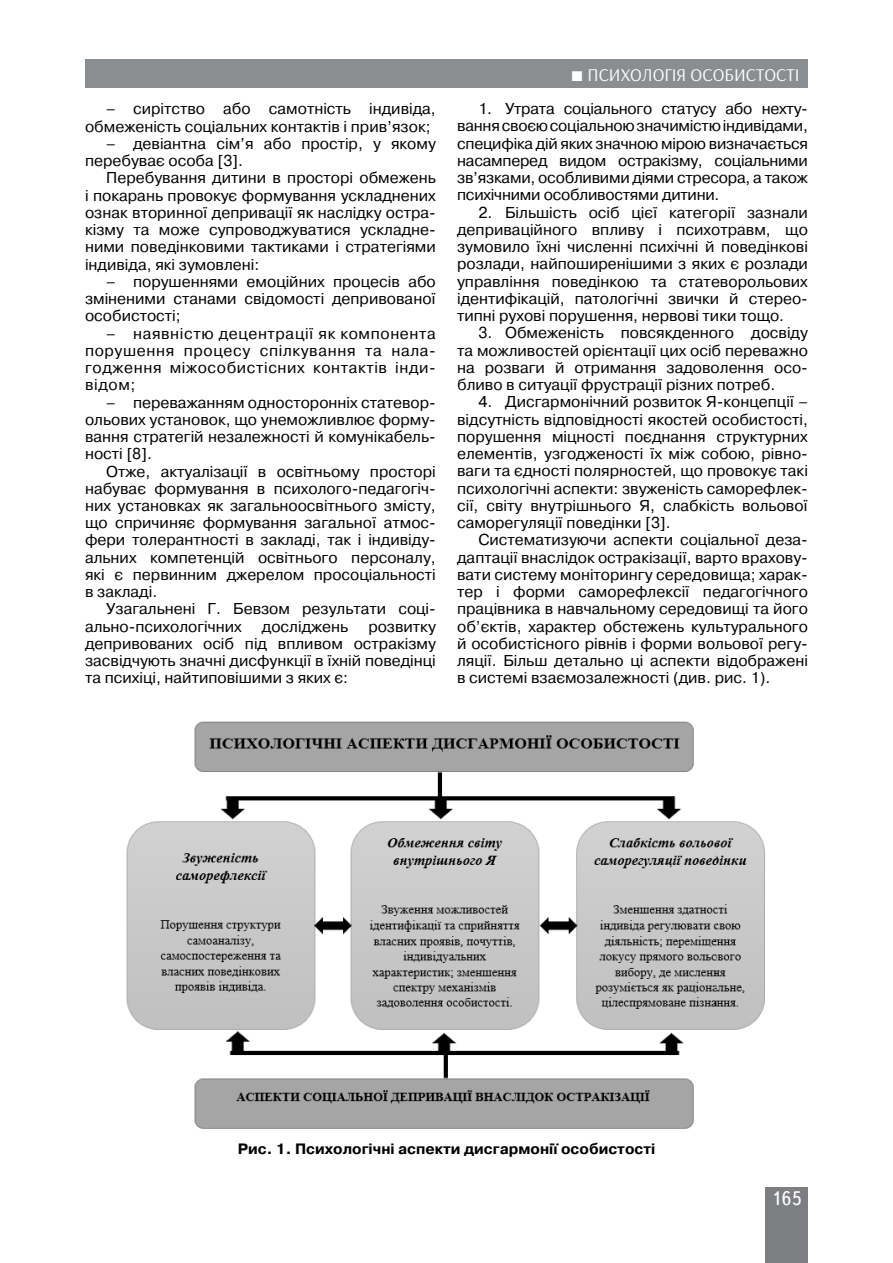
<style>
.page{position:relative;width:893px;height:1263px;background:#fff}
.page>*{position:absolute;margin:0;border:0;box-sizing:border-box;transform-origin:0 0}
.t1{font:19.5px "Ukrainian Text";color:#fff}
.t2{font:18px "Arsenal";color:#fff}
.t3{font:15.75px/17.2px "Pragmatica C";color:#000;text-align:justify}
.t4{font:700 15px "Pragmatica C";color:#000}
</style>
<div class="page">
<div style="left:765px;top:1187px;width:43px;height:76px;background:#7d7e81"></div>
<div style="left:85px;top:60px;width:723px;height:28px;background:#8b8e90"></div>
<img style="left:126px;top:721px;width:639px;height:408px">
<p class="t3" style="left:85px;top:100px;width:352px;text-indent:21px">– сирітство або самотність індивіда, обмеженість соціальних контактів і прив’язок;</p>
<p class="t3" style="left:85px;top:135px;width:352px;text-indent:21px">– девіантна сім’я або простір, у якому перебуває особа [3].</p>
<p class="t3" style="left:85px;top:169px;width:352px;text-indent:21px">Перебування дитини в просторі обмежень і покарань провокує формування ускладнених ознак вторинної депривації як наслідку остра&shy;кізму та може супроводжуватися ускладне&shy;ними поведінковими тактиками і стратегіями індивіда, які зумовлені:</p>
<p class="t3" style="left:85px;top:273px;width:352px;text-indent:21px">– порушеннями емоційних процесів або зміненими станами свідомості депривованої особистості;</p>
<p class="t3" style="left:85px;top:325px;width:352px;text-indent:21px">– наявністю децентрації як компонента порушення процесу спілкування та нала&shy;годження міжособистісних контактів інди&shy;відом;</p>
<p class="t3" style="left:85px;top:394px;width:352px;text-indent:21px">– переважанням односторонніх статевор&shy;ольових установок, що унеможливлює форму&shy;вання стратегій незалежності й комунікабель&shy;ності [8].</p>
<p class="t3" style="left:85px;top:463px;width:352px;text-indent:21px">Отже, актуалізації в освітньому просторі набуває формування в психолого-педагогіч&shy;них установках як загальноосвітнього змісту, що спричиняє формування загальної атмос&shy;фери толерантності в закладі, так і індивіду&shy;альних компетенцій освітнього персоналу, які є первинним джерелом просоціальності в закладі.</p>
<p class="t3" style="left:85px;top:601px;width:352px;text-indent:21px">Узагальнені Г. Бевзом результати соці&shy;ально-психологічних</p>
<p class="t3" style="left:262px;top:618px;width:88px">досліджень</p>
<p class="t3" style="left:85px;top:618px;width:352px;text-indent:283px">розвитку депривованих осіб під впливом остракізму засвідчують значні дисфункції в їхній поведінці та психіці, найтиповішими з яких є:</p>
<p class="t2" style="left:568px;top:64px;width:232px">ТЕОРІЯ ТА ІСТОРІЯ СОЦІОЛОГІЇ</p>
<p class="t2" style="left:587px;top:64px;width:213px">ПСИХОЛОГІЯ ОСОБИСТОСТІ</p>
<p class="t3" style="left:457px;top:100px;width:352px;text-indent:21px">1. Утрата соціального статусу або нехту&shy;вання своєю соціальною значимістю індивідами, специфіка дій яких значною мірою визначається насамперед видом остракізму, соціальними зв’язками, особливими діями стресора, а також психічними особливостями дитини.</p>
<p class="t3" style="left:457px;top:204px;width:352px;text-indent:21px">2. Більшість осіб цієї категорії зазнали деприваційного впливу і психотравм, що зумовило їхні численні психічні й поведінкові розлади, найпоширенішими з яких є розлади управління поведінкою та статеворольових ідентифікацій, патологічні звички й стерео&shy;типні рухові порушення, нервові тики тощо.</p>
<p class="t3" style="left:457px;top:325px;width:352px;text-indent:21px">3. Обмеженість повсякденного досвіду та можливостей орієнтації цих осіб переважно на розваги й отримання задоволення осо&shy;бливо в ситуації фрустрації різних потреб.</p>
<p class="t3" style="left:457px;top:394px;width:352px;text-indent:21px">4. Дисгармонічний розвиток Я-концепції – відсутність відповідності якостей особистості, порушення міцності поєднання структурних елементів, узгодженості їх між собою, рівно&shy;ваги та єдності полярностей, що провокує такі психологічні аспекти: звуженість саморефлек&shy;сії, світу внутрішнього Я, слабкість вольової саморегуляції поведінки [3].</p>
<p class="t3" style="left:457px;top:532px;width:352px;text-indent:21px">Систематизуючи аспекти соціальної деза&shy;даптації внаслідок остракізації, варто врахову&shy;вати систему моніторингу середовища; харак&shy;тер і форми саморефлексії педагогічного працівника в навчальному середовищі та його об’єктів, характер обстежень культурального й особистісного рівнів і форми вольової регу&shy;ляції. Більш детально ці аспекти відображені в системі взаємозалежності (див. рис. 1).</p>
<p class="t4" style="left:238px;top:1141px;width:419px">Рис. 1. Психологічні аспекти дисгармонії особистості</p>
<p class="t1" style="left:771px;top:1188px;width:32px">165</p>
</div>
